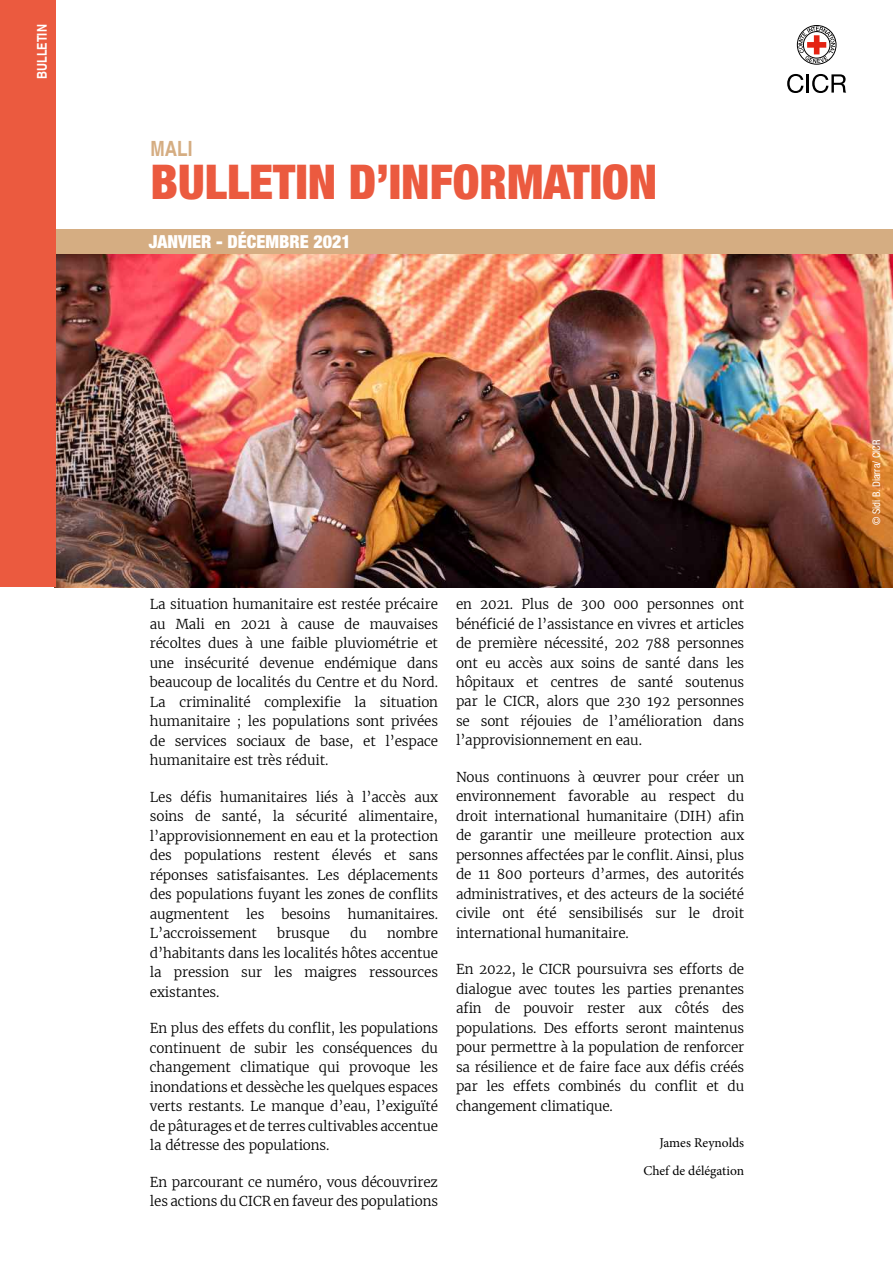
<style>
.page{position:relative;width:893px;height:1263px;background:#fff}
.page>*{position:absolute;margin:0;border:0;box-sizing:border-box;transform-origin:0 0}
.t1{font:900 condensed 48px "Helvetica Neue LT";color:#eb5a3f}
.t2{font:700 condensed 21px "Helvetica CE";color:#d5ad82}
.t3{font:900 condensed 18px "Helvetica Neue LT";color:#fff}
.t4{font:300 13.5px/19.5px "Merriweather";letter-spacing:-.01em;color:#000;text-align:justify}
.t5{font:13.5px/28px "Minion Pro";color:#000;text-align:right}
.t6{font:700 condensed 13.5px "Helvetica CE";color:#fff}
.t7{font:condensed 10.5px "Helvetica Neue LT Std";color:#fff}
</style>
<div class="page">
<img style="left:55px;top:254px;width:838px;height:333px">
<div style="left:52px;top:230px;width:841px;height:24px;background:#d5ad82"></div>
<div style="left:0;top:0;width:55px;height:587px;background:#eb5a3f"></div>
<div style="left:797px;top:25px;width:39px;height:39px;border:1px solid #000;border-radius:50%"></div>
<svg style="left:798px;top:27px;width:37px;height:36px"></svg>
<svg style="left:787px;top:74px;width:59px;height:19px"></svg>
<p class="t6" style="left:34px;top:79px;width:56px;rotate:-90deg">BULLETIN</p>
<h2 class="t2" style="left:151px;top:136px;width:44px">MALI</h2>
<h1 class="t1" style="left:151px;top:153px;width:508px">BULLETIN D’INFORMATION</h1>
<h3 class="t3" style="left:149px;top:231px;width:204px">JANVIER - DÉCEMBRE 2021</h3>
<p class="t4" style="left:150px;top:594px;width:290px">La situation humanitaire est restée précaire au Mali en 2021 à cause de mauvaises récoltes dues à une faible pluviométrie et une insécurité devenue endémique dans beaucoup de localités du Centre et du Nord.<br>La criminalité complexifie la situation humanitaire ; les populations sont privées de services sociaux de base, et l’espace humanitaire est très réduit.</p>
<p class="t4" style="left:150px;top:787px;width:290px">Les défis humanitaires liés à l’accès aux soins de santé, la sécurité alimentaire, l’approvisionnement en eau et la protection des populations restent élevés et sans réponses satisfaisantes. Les déplacements des populations fuyant les zones de conflits augmentent</p>
<p class="t4" style="left:246px;top:904px;width:20px">les</p>
<p class="t4" style="left:281px;top:904px;width:51px">besoins</p>
<p class="t4" style="left:348px;top:904px;width:92px">humanitaires.</p>
<p class="t4" style="left:150px;top:923px;width:109px">L’accroissement</p>
<p class="t4" style="left:277px;top:923px;width:54px">brusque</p>
<p class="t4" style="left:350px;top:923px;width:18px">du</p>
<p class="t4" style="left:150px;top:923px;width:290px;text-indent:237px">nombre d’habitants dans les localités hôtes accentue la pression sur les maigres ressources existantes.</p>
<p class="t4" style="left:150px;top:1018px;width:290px">En plus des effets du conflit, les populations continuent de subir les conséquences du changement climatique qui provoque les inondations et dessèche les quelques espaces verts restants. Le manque d’eau, l’exiguïté de pâturages et de terres cultivables accentue la détresse des populations.</p>
<p class="t4" style="left:150px;top:1172px;width:290px">En parcourant ce numéro, vous découvrirez les actions du CICR en faveur des populations</p>
<p class="t4" style="left:456px;top:594px;width:290px">en 2021. Plus de 300 000 personnes ont bénéficié de l’assistance en vivres et articles de première nécessité, 202 788 personnes ont eu accès aux soins de santé dans les hôpitaux et centres de santé soutenus par le CICR, alors que 230 192 personnes se sont réjouies de l’amélioration dans l’approvisionnement en eau.</p>
<p class="t4" style="left:456px;top:767px;width:290px">Nous continuons à œuvrer pour créer un environnement favorable au respect du droit international humanitaire (DIH) afin de garantir une meilleure protection aux personnes affectées par le conflit. Ainsi, plus de 11 800 porteurs d’armes, des autorités administratives, et des acteurs de la société civile ont été sensibilisés sur le droit international humanitaire.</p>
<p class="t4" style="left:456px;top:959px;width:290px">En 2022, le CICR poursuivra ses efforts de dialogue avec toutes les parties prenantes afin de pouvoir rester aux côtés des populations. Des efforts seront maintenus pour permettre à la population de renforcer sa résilience et de faire face aux défis créés par les effets combinés du conflit et du changement climatique.</p>
<p class="t5" style="left:643px;top:1129px;width:102px">James Reynolds<br>Chef de délégation</p>
<p class="t7" style="left:870px;top:525px;width:87px;rotate:-90deg">© Sidi B. Diarra/ CICR</p>
</div>
